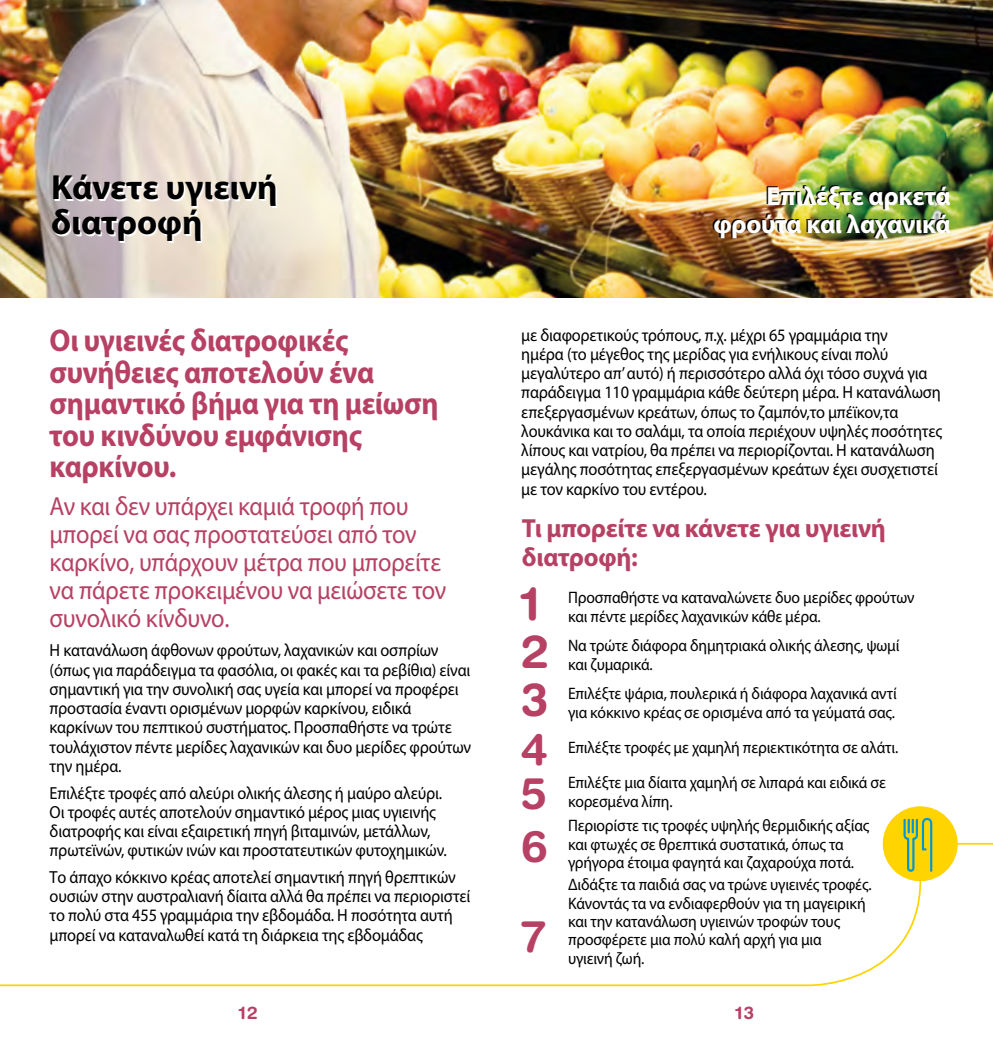
<style>
.page{position:relative;width:993px;height:1042px;background:#fff}
.page>*{position:absolute;margin:0;border:0;box-sizing:border-box;transform-origin:0 0}
.t1{font:700 46.2px "Helvetica Rounded LT Std";color:#b74164}
.t2{font:700 43.93px "Helvetica Rounded LT Std";color:#b74164}
.t3{font:700 35px/35px "Myriad Pro";color:#000}
.t4{font:700 31.5px/31.5px "Myriad Pro";letter-spacing:-.01em;color:#b74164;scale:.93 1}
.t5{font:26.25px/28px "Myriad Pro";letter-spacing:-.01em;color:#b74164;scale:.93 1}
.t6{font:700 26.25px/29.8px "Myriad Pro";letter-spacing:-.01em;color:#b74164}
.t7{font:700 26.25px/28px "Myriad Pro";letter-spacing:-.01em;color:#fff;text-align:right}
.t8{font:17.5px/19.2px "Myriad Pro";letter-spacing:-.01em;color:#000;scale:.93 1}
.t9{font:700 17.5px "Helvetica Rounded LT Std";color:#b74164}
.t10{font:16.62px/18.4px "Myriad Pro";letter-spacing:-.01em;color:#000;scale:.94 1}
</style>
<div class="page">
<img style="left:0;top:0;width:992px;height:298px">
<hr style="left:949px;top:843px;width:43px;height:1px;background:#ffd400">
<svg style="left:0;top:877px;width:921px;height:110px"></svg>
<div style="left:882px;top:806px;width:75px;height:75px;background:#ffd400;border-radius:50%"></div>
<svg style="left:903px;top:818px;width:28px;height:54px"></svg>
<h3 class="t3" style="left:51px;top:170px;width:228px">Κάνετε υγιεινή διατροφή</h3>
<h3 class="t4" style="left:50px;top:325px;width:419px">Οι υγιεινές διατροφικές συνήθειες αποτελούν ένα σημαντικό βήμα για τη μείωση του κινδύνου εμφάνισης καρκίνου.</h3>
<h3 class="t5" style="left:50px;top:492px;width:428px">Αν και δεν υπάρχει καμιά τροφή που μπορεί να σας προστατεύσει από τον καρκίνο, υπάρχουν μέτρα που μπορείτε να πάρετε προκειμένου να μειώσετε τον συνολικό κίνδυνο.</h3>
<p class="t8" style="left:50px;top:640px;width:454px">Η κατανάλωση άφθονων φρούτων, λαχανικών και οσπρίων (όπως για παράδειγμα τα φασόλια, οι φακές και τα ρεβίθια) είναι σημαντική για την συνολική σας υγεία και μπορεί να προφέρει προστασία έναντι ορισμένων μορφών καρκίνου, ειδικά καρκίνων του πεπτικού συστήματος. Προσπαθήστε να τρώτε τουλάχιστον πέντε μερίδες λαχανικών και δυο μερίδες φρούτων την ημέρα.</p>
<p class="t8" style="left:50px;top:783px;width:428px">Επιλέξτε τροφές από αλεύρι ολικής άλεσης ή μαύρο αλεύρι.<br>Οι τροφές αυτές αποτελούν σημαντικό μέρος μιας υγιεινής διατροφής και είναι εξαιρετική πηγή βιταμινών, μετάλλων, πρωτεϊνών, φυτικών ινών και προστατευτικών φυτοχημικών.</p>
<p class="t8" style="left:50px;top:867px;width:454px">Το άπαχο κόκκινο κρέας αποτελεί σημαντική πηγή θρεπτικών ουσιών στην αυστραλιανή δίαιτα αλλά θα πρέπει να περιοριστεί το πολύ στα 455 γραμμάρια την εβδομάδα. Η ποσότητα αυτή μπορεί να καταναλωθεί κατά τη διάρκεια της εβδομάδας</p>
<h3 class="t7" style="left:713px;top:183px;width:239px">Επιλέξτε αρκετά φρούτα και λαχανικά</h3>
<p class="t8" style="left:521px;top:325px;width:454px">με διαφορετικούς τρόπους, π.χ. μέχρι 65 γραμμάρια την<br>ημέρα (το μέγεθος της μερίδας για ενήλικους είναι πολύ μεγαλύτερο απ’ αυτό) ή περισσότερο αλλά όχι τόσο συχνά για παράδειγμα 110 γραμμάρια κάθε δεύτερη μέρα. Η κατανάλωση επεξεργασμένων κρεάτων, όπως το ζαμπόν,το μπέϊκον,τα λουκάνικα και το σαλάμι, τα οποία περιέχουν υψηλές ποσότητες λίπους και νατρίου, θα πρέπει να περιορίζονται. Η κατανάλωση μεγάλης ποσότητας επεξεργασμένων κρεάτων έχει συσχετιστεί με τον καρκίνο του εντέρου.</p>
<h3 class="t6" style="left:521px;top:513px;width:365px">Τι μπορείτε να κάνετε για υγιεινή διατροφή:</h3>
<h1 class="t1" style="left:521px;top:576px;width:20px">1</h1>
<p class="t10" style="left:568px;top:588px;width:370px">Προσπαθήστε να καταναλώνετε δυο μερίδες φρούτων και πέντε μερίδες λαχανικών κάθε μέρα.</p>
<h1 class="t1" style="left:521px;top:623px;width:29px">2</h1>
<p class="t10" style="left:568px;top:636px;width:354px">Να τρώτε διάφορα δημητριακά ολικής άλεσης, ψωμί και ζυμαρικά.</p>
<h1 class="t1" style="left:521px;top:671px;width:29px">3</h1>
<p class="t10" style="left:568px;top:684px;width:351px">Επιλέξτε ψάρια, πουλερικά ή διάφορα λαχανικά αντί για κόκκινο κρέας σε ορισμένα από τα γεύματά σας.</p>
<h2 class="t2" style="left:521px;top:723px;width:28px">4</h2>
<p class="t10" style="left:568px;top:738px;width:352px">Επιλέξτε τροφές με χαμηλή περιεκτικότητα σε αλάτι.</p>
<h2 class="t2" style="left:521px;top:767px;width:27px">5</h2>
<p class="t10" style="left:568px;top:773px;width:339px">Επιλέξτε μια δίαιτα χαμηλή σε λιπαρά και ειδικά σε κορεσμένα λίπη.</p>
<h2 class="t2" style="left:521px;top:819px;width:28px">6</h2>
<p class="t10" style="left:568px;top:816px;width:322px">Περιορίστε τις τροφές υψηλής θερμιδικής αξίας και φτωχές σε θρεπτικά συστατικά, όπως τα γρήγορα έτοιμα φαγητά και ζαχαρούχα ποτά.</p>
<h2 class="t2" style="left:521px;top:909px;width:27px">7</h2>
<p class="t10" style="left:568px;top:875px;width:324px">Διδάξτε τα παιδιά σας να τρώνε υγιεινές τροφές.<br>Κάνοντάς τα να ενδιαφερθούν για τη μαγειρική και την κατανάλωση υγιεινών τροφών τους προσφέρετε μια πολύ καλή αρχή για μια<br>υγιεινή ζωή.</p>
<p class="t9" style="left:239px;top:1002px;width:20px">12</p>
<p class="t9" style="left:735px;top:1002px;width:20px">13</p>
</div>
